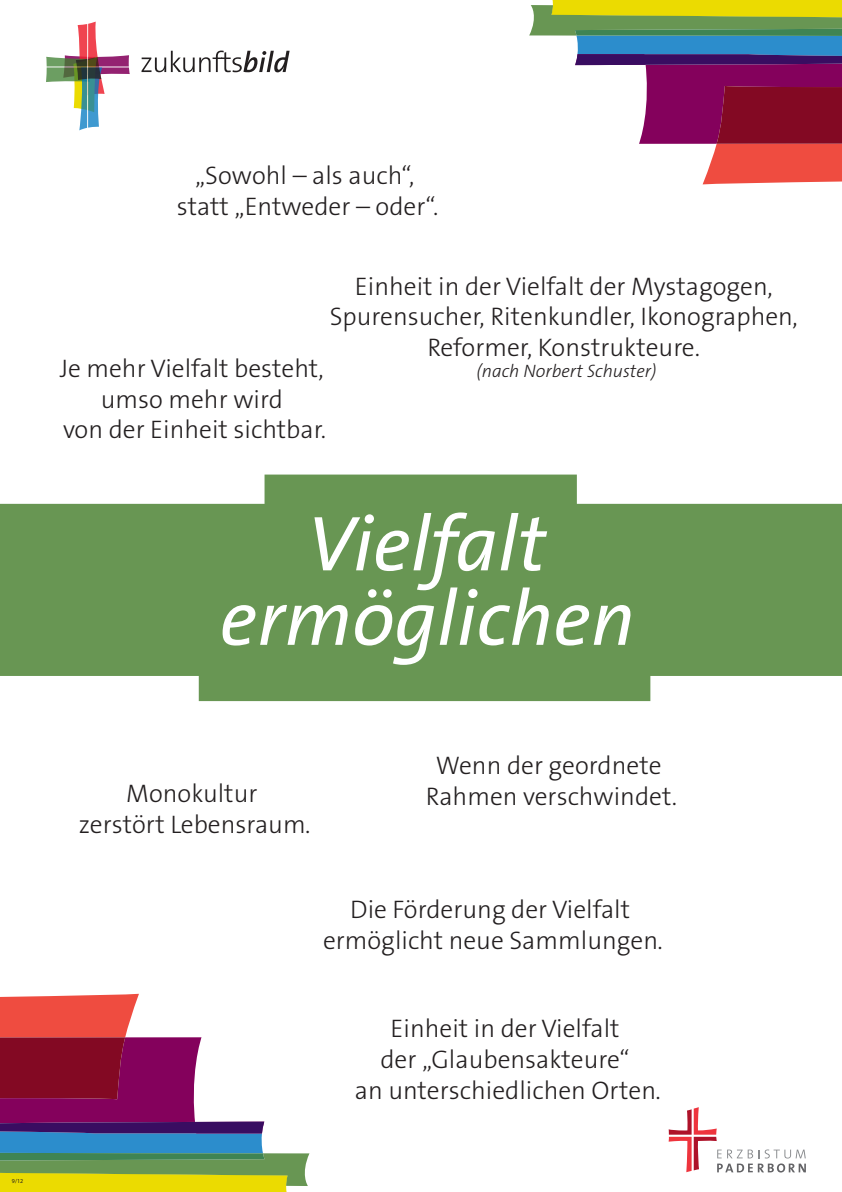
<style>
.page{position:relative;width:842px;height:1192px;background:#fff}
.page>*{position:absolute;margin:0;border:0;box-sizing:border-box;transform-origin:0 0}
.t1{font:italic 78.6px/74.5px "The Sans B W5 Plain";color:#fff;text-align:center}
.t2{font:300 25.5px/30.6px "The Sans B W3";color:#231f20;text-align:center}
.t3{font:italic 300 18px "The Sans B W3";color:#231f20}
.t4{font:6px "Myriad Pro";color:#231f20}
</style>
<div class="page">
<svg style="left:669px;top:1107px;width:137px;height:66px"></svg>
<svg style="left:0;top:994px;width:309px;height:198px"></svg>
<svg style="left:529px;top:0;width:313px;height:184px"></svg>
<svg style="left:0;top:475px;width:842px;height:226px;background:#7ba369"></svg>
<svg style="left:141px;top:51px;width:149px;height:21px"></svg>
<svg style="left:46px;top:22px;width:84px;height:108px"></svg>
<p class="t4" style="left:12px;top:1178px;width:13px">9/12</p>
<p class="t2" style="left:177px;top:160px;width:263px">„Sowohl – als auch“, statt „Entweder – oder“.</p>
<p class="t2" style="left:330px;top:271px;width:470px">Einheit in der Vielfalt der Mystagogen,<br>Spurensucher, Ritenkundler, Ikonographen,<br>Reformer, Konstrukteure.</p>
<p class="t2" style="left:60px;top:353px;width:266px">Je mehr Vielfalt besteht,</p>
<p class="t3" style="left:477px;top:361px;width:181px">(nach Norbert Schuster)</p>
<p class="t2" style="left:63px;top:384px;width:264px">umso mehr wird<br>von der Einheit sichtbar.</p>
<h1 class="t1" style="left:220px;top:508px;width:417px">Vielfalt ermöglichen</h1>
<p class="t2" style="left:79px;top:778px;width:233px">Monokultur<br>zerstört Lebensraum.</p>
<p class="t2" style="left:426px;top:751px;width:253px">Wenn der geordnete<br>Rahmen verschwindet.</p>
<p class="t2" style="left:323px;top:894px;width:341px">Die Förderung der Vielfalt ermöglicht neue Sammlungen.</p>
<p class="t2" style="left:355px;top:1014px;width:308px">Einheit in der Vielfalt<br>der „Glaubensakteure“<br>an unterschiedlichen Orten.</p>
</div>
